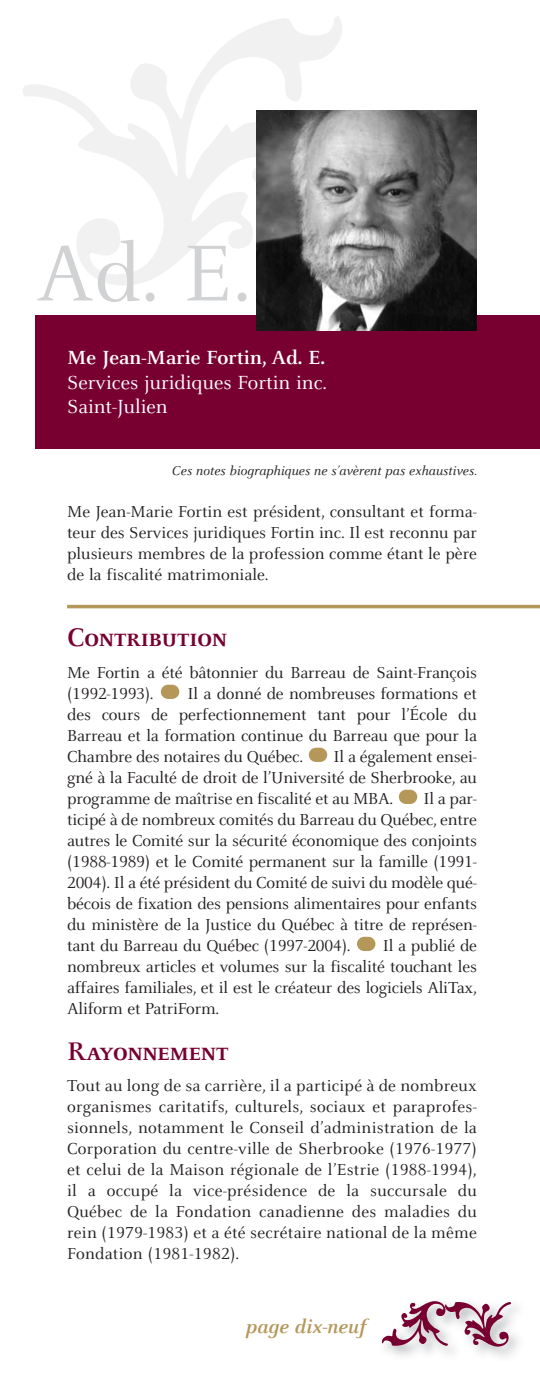
<style>
.page{position:relative;width:540px;height:1381px;background:#fff}
.page>*{position:absolute;margin:0;border:0;box-sizing:border-box;transform-origin:0 0}
.t1{font:87.5px "Barreau";color:#d1d2d4}
.t2{font:700 28px "Barreau Caps";color:#780031}
.t3{font:21px/24.5px "Barreau";color:#fff}
.t4{font:700 21px "Barreau";color:#fff}
.t5{font:italic 700 21px "Barreau";color:#b49759}
.t6{font:17.5px/21px "Barreau";letter-spacing:-.01em;color:#231f20;text-align:justify}
.t7{font:italic 14px "Barreau";color:#231f20}
</style>
<div class="page">
<div style="left:357px;top:936px;width:18px;height:15px;background:#b49759;border-radius:7px"></div>
<div style="left:399px;top:789px;width:18px;height:15px;background:#b49759;border-radius:7px"></div>
<div style="left:309px;top:747px;width:18px;height:15px;background:#b49759;border-radius:7px"></div>
<div style="left:161px;top:684px;width:18px;height:15px;background:#b49759;border-radius:7px"></div>
<div style="left:36px;top:315px;width:504px;height:134px;background:#780031"></div>
<img style="left:256px;top:110px;width:221px;height:221px">
<hr style="left:67px;top:605px;width:473px;height:3px;background:#b49759">
<svg style="left:383px;top:1301px;width:128px;height:45px"></svg>
<h1 class="t1" style="left:36px;top:238px;width:217px">Ad. E.</h1>
<p class="t4" style="left:67px;top:349px;width:259px">Me Jean-Marie Fortin, Ad. E.</p>
<p class="t3" style="left:67px;top:371px;width:261px">Services juridiques Fortin inc.<br>Saint-Julien</p>
<p class="t7" style="left:172px;top:465px;width:306px">Ces notes biographiques ne s’avèrent pas exhaustives.</p>
<p class="t6" style="left:67px;top:502px;width:411px">Me Jean-Marie Fortin est président, consultant et forma&shy;teur des Services juridiques Fortin inc. Il est reconnu par plusieurs membres de la profession comme étant le père de la fiscalité matrimoniale.</p>
<h2 class="t2" style="left:67px;top:620px;width:161px">Contribution</h2>
<p class="t6" style="left:67px;top:663px;width:411px">Me Fortin a été bâtonnier du Barreau de Saint-François (1992-1993).</p>
<p class="t6" style="left:67px;top:684px;width:411px;text-indent:120px">Il a donné de nombreuses formations et des cours de perfectionnement tant pour l’École du Barreau et la formation continue du Barreau que pour la Chambre des notaires du Québec.</p>
<p class="t6" style="left:67px;top:747px;width:411px;text-indent:266px">Il a également ensei&shy;gné à la Faculté de droit de l’Université de Sherbrooke, au programme de maîtrise en fiscalité et au MBA.</p>
<p class="t6" style="left:67px;top:789px;width:411px;text-indent:356px">Il a par&shy;ticipé à de nombreux comités du Barreau du Québec, entre autres le Comité sur la sécurité économique des conjoints (1988-1989) et le Comité permanent sur la famille (1991- 2004). Il a été président du Comité de suivi du modèle qué&shy;bécois de fixation des pensions alimentaires pour enfants du ministère de la Justice du Québec à titre de représen&shy;tant du Barreau du Québec (1997-2004).</p>
<p class="t6" style="left:67px;top:936px;width:411px;text-indent:315px">Il a publié de nombreux articles et volumes sur la fiscalité touchant les affaires familiales, et il est le créateur des logiciels AliTax, Aliform et PatriForm.</p>
<h2 class="t2" style="left:67px;top:1033px;width:163px">Rayonnement</h2>
<p class="t6" style="left:67px;top:1076px;width:411px">Tout au long de sa carrière, il a participé à de nombreux organismes caritatifs, culturels, sociaux et paraprofes&shy;sionnels, notamment le Conseil d’administration de la Corporation du centre-ville de Sherbrooke (1976-1977) et celui de la Maison régionale de l’Estrie (1988-1994), il a occupé la vice-présidence de la succursale du Québec de la Fondation canadienne des maladies du rein (1979-1983) et a été secrétaire national de la même Fondation (1981-1982).</p>
<p class="t5" style="left:245px;top:1318px;width:123px">page dix-neuf</p>
</div>
